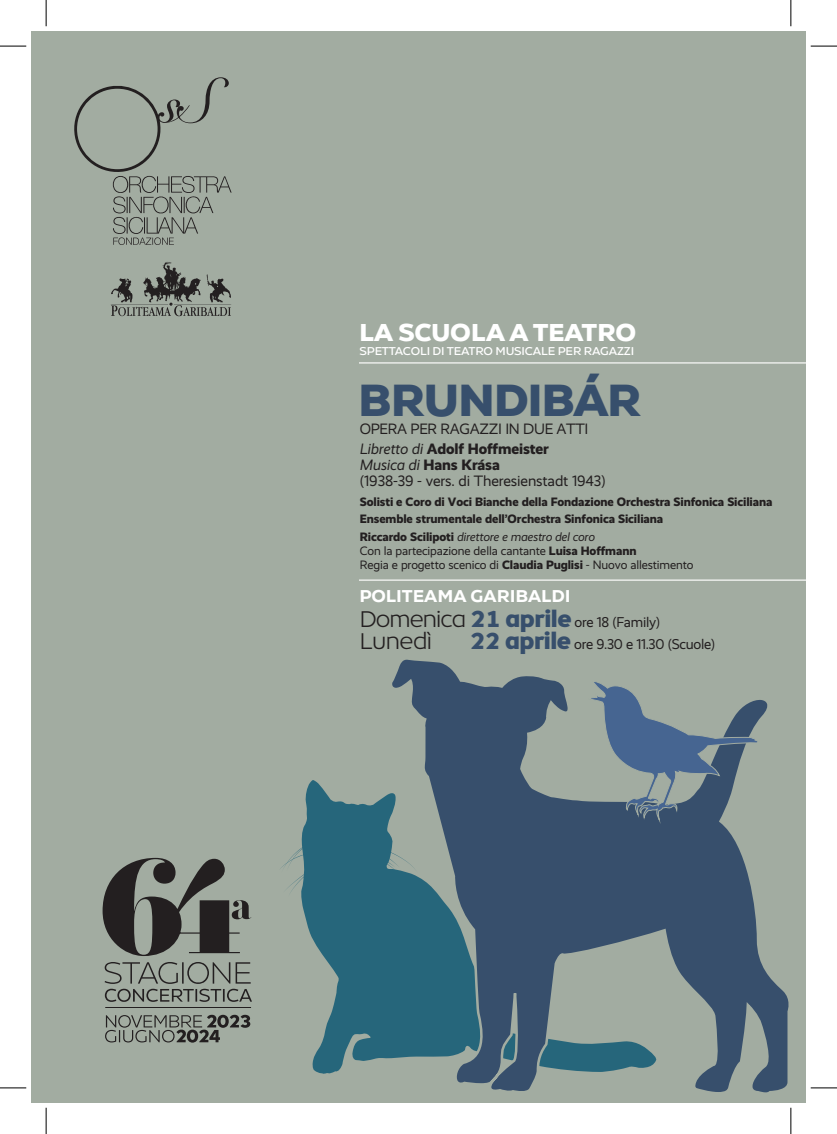
<style>
.page{position:relative;width:837px;height:1134px;background:#fff}
.page>*{position:absolute;margin:0;border:0;box-sizing:border-box;transform-origin:0 0}
.t1{font:900 45.85px "Object";letter-spacing:-.04em;color:#374f6c}
.t2{font:900 24.85px "Object";letter-spacing:-.015em;color:#fff}
.t3{font:300 23.45px "Object";letter-spacing:-.02em;color:#231f20}
.t4{font:800 17.5px "Object";letter-spacing:-.005em;color:#fff}
.t5{font:15.05px/20.3px "Realist";letter-spacing:-.01em;color:#231f20}
.t6{font:14.35px "Realist";letter-spacing:-.02em;color:#231f20}
.t7{font:800 12.25px/17.5px "Realist";letter-spacing:-.01em;color:#231f20}
.t8{font:12.25px/14px "Realist";letter-spacing:-.01em;color:#231f20}
.t9{font:500 11.72px "Object";letter-spacing:-.015em;color:#fff}
.s1{font-style:italic}
.s2{font-weight:800}
.s3{font-weight:400;font-style:italic}
.s4{font-family:"Object";font-weight:300;font-size:23.45px}
.s5{font-family:"Object";font-weight:900;font-size:23.45px;color:#374f6c}
</style>
<div class="page">
<div style="left:31px;top:31px;width:774px;height:1072px;background:#a2aca1"></div>
<svg style="left:74px;top:77px;width:157px;height:168px"></svg>
<svg style="left:111px;top:262px;width:120px;height:54px"></svg>
<svg style="left:105px;top:1015px;width:145px;height:28px"></svg>
<svg style="left:105px;top:962px;width:147px;height:40px"></svg>
<hr style="left:105px;top:1007px;width:146px;height:1px;background:#231f20">
<svg style="left:102px;top:858px;width:149px;height:98px"></svg>
<hr style="left:359px;top:362px;width:446px;height:1px;background:#fff">
<svg style="left:280px;top:780px;width:108px;height:294px;fill:#26667b"></svg>
<svg style="left:388px;top:659px;width:401px;height:434px"></svg>
<svg style="left:585px;top:680px;width:173px;height:147px"></svg>
<hr style="left:359px;top:580px;width:446px;height:1px;background:#fff">
<svg style="left:0;top:46px;width:26px;height:1px"></svg>
<svg style="left:810px;top:46px;width:26px;height:1px"></svg>
<svg style="left:0;top:1088px;width:26px;height:1px"></svg>
<svg style="left:810px;top:1088px;width:26px;height:1px"></svg>
<svg style="left:46px;top:0;width:1px;height:26px"></svg>
<svg style="left:46px;top:1108px;width:1px;height:26px"></svg>
<svg style="left:790px;top:0;width:1px;height:26px"></svg>
<svg style="left:790px;top:1108px;width:1px;height:26px"></svg>
<h2 class="t2" style="left:359px;top:313px;width:279px">LA SCUOLA A TEATRO</h2>
<p class="t9" style="left:359px;top:342px;width:276px">SPETTACOLI DI TEATRO MUSICALE PER RAGAZZI</p>
<h1 class="t1" style="left:357px;top:364px;width:286px">BRUNDIBÁR</h1>
<p class="t5" style="left:359px;top:419px;width:230px">OPERA PER RAGAZZI IN DUE ATTI<br><span class="s1">Libretto di</span> <span class="s2">Adolf Hoffmeister</span></p>
<p class="t5" style="left:359px;top:457px;width:247px;line-height:15.9px"><span class="s1">Musica di</span> <span class="s2">Hans Krása<br></span>(1938-39 - vers. di Theresienstadt 1943)</p>
<p class="t7" style="left:359px;top:493px;width:414px">Solisti e Coro di Voci Bianche della Fondazione Orchestra Sinfonica Siciliana<br>Ensemble strumentale dell’Orchestra Sinfonica Siciliana<br>Riccardo Scilipoti <span class="s3">direttore e maestro del coro</span></p>
<p class="t8" style="left:359px;top:544px;width:335px">Con la partecipazione della cantante <span class="s2">Luisa Hoffmann<br></span>Regia e progetto scenico di <span class="s2">Claudia Puglisi</span> - Nuovo allestimento</p>
<h3 class="t4" style="left:359px;top:582px;width:213px">POLITEAMA GARIBALDI</h3>
<p class="t6" style="left:359px;top:614px;width:302px"><span class="s4">Domenica</span> <span class="s5">21 aprile</span> ore 18 (Family)</p>
<h3 class="t3" style="left:359px;top:623px;width:74px">Lunedì</h3>
<p class="t6" style="left:469px;top:636px;width:247px"><span class="s5">22 aprile</span> ore 9.30 e 11.30 (Scuole)</p>
</div>
